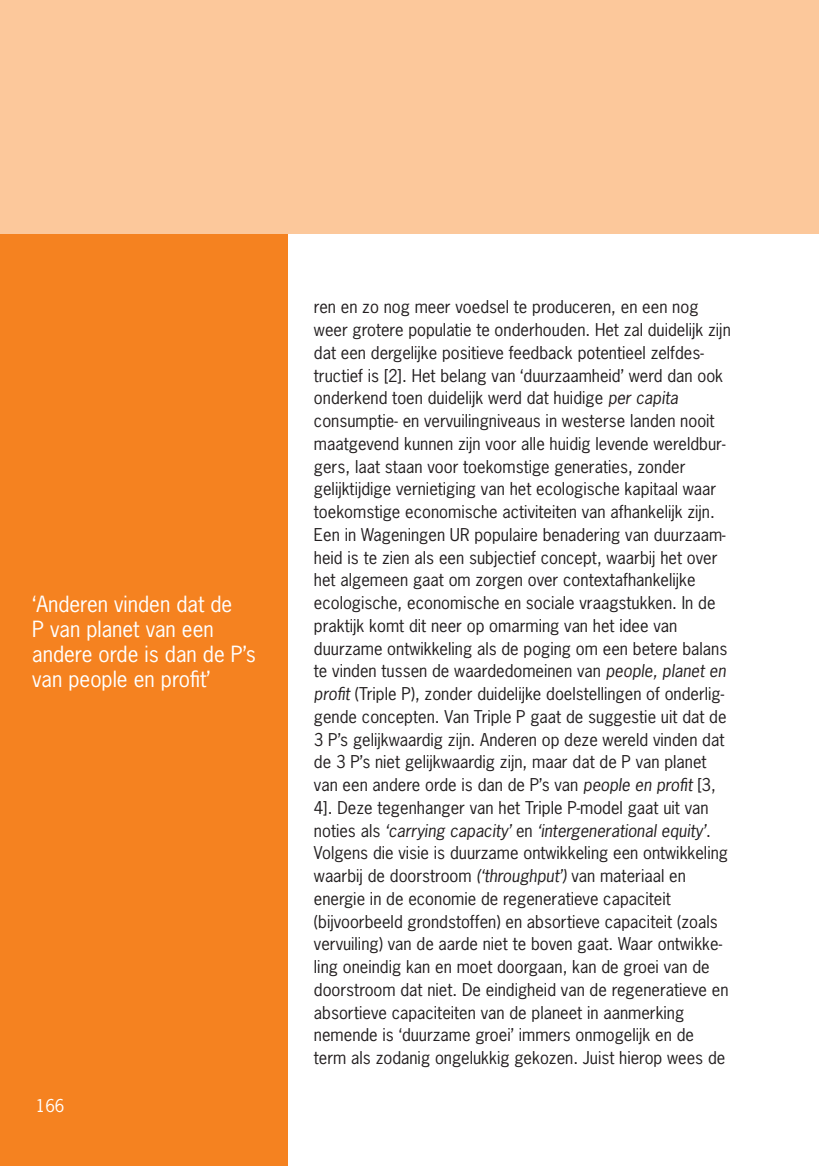
<style>
.page{position:relative;width:819px;height:1166px;background:#fff}
.page>*{position:absolute;margin:0;border:0;box-sizing:border-box;transform-origin:0 0}
.t1{font:21px/25.2px "News Gothic Std";color:#fff}
.t2{font:16.62px/22.8px "News Gothic Std";color:#231f20}
.t3{font:16.62px "News Gothic Std";color:#fff}
.s1{font-style:italic}
</style>
<div class="page">
<div style="left:0;top:234px;width:288px;height:932px;background:#f58220"></div>
<div style="left:0;top:0;width:819px;height:234px;background:#fcc89b"></div>
<p class="t1" style="left:32px;top:591px;width:225px">‘Anderen vinden dat de<br>P van planet van een andere orde is dan de P’s van people en profit’</p>
<p class="t3" style="left:36px;top:1095px;width:30px">166</p>
<p class="t2" style="left:314px;top:295px;width:418px">ren en zo nog meer voedsel te produceren, en een nog weer grotere populatie te onderhouden. Het zal duidelijk zijn dat een dergelijke positieve feedback potentieel zelfdes&shy;tructief is [2]. Het belang van ‘duurzaamheid’ werd dan ook onderkend toen duidelijk werd dat huidige <span class="s1">per capita </span>consumptie- en vervuilingniveaus in westerse landen nooit maatgevend kunnen zijn voor alle huidig levende wereldbur&shy;gers, laat staan voor toekomstige generaties, zonder gelijktijdige vernietiging van het ecologische kapitaal waar toekomstige economische activiteiten van afhankelijk zijn.<br>Een in Wageningen UR populaire benadering van duurzaam&shy;heid is te zien als een subjectief concept, waarbij het over het algemeen gaat om zorgen over contextafhankelijke ecologische, economische en sociale vraagstukken. In de praktijk komt dit neer op omarming van het idee van duurzame ontwikkeling als de poging om een betere balans te vinden tussen de waardedomeinen van <span class="s1">people, planet en profit</span> (Triple P), zonder duidelijke doelstellingen of onderlig&shy;gende concepten. Van Triple P gaat de suggestie uit dat de 3 P’s gelijkwaardig zijn. Anderen op deze wereld vinden dat de 3 P’s niet gelijkwaardig zijn, maar dat de P van planet van een andere orde is dan de P’s van <span class="s1">people en profit</span> [3, 4]. Deze tegenhanger van het Triple P-model gaat uit van noties als <span class="s1">‘carrying capacity’</span> en <span class="s1">‘intergenerational equity’</span>.<br>Volgens die visie is duurzame ontwikkeling een ontwikkeling waarbij de doorstroom <span class="s1">(‘throughput’)</span> van materiaal en energie in de economie de regeneratieve capaciteit (bijvoorbeeld grondstoffen) en absortieve capaciteit (zoals vervuiling) van de aarde niet te boven gaat. Waar ontwikke&shy;ling oneindig kan en moet doorgaan, kan de groei van de doorstroom dat niet. De eindigheid van de regeneratieve en absortieve capaciteiten van de planeet in aanmerking nemende is ‘duurzame groei’ immers onmogelijk en de<br>term als zodanig ongelukkig gekozen. Juist hierop wees de</p>
</div>
